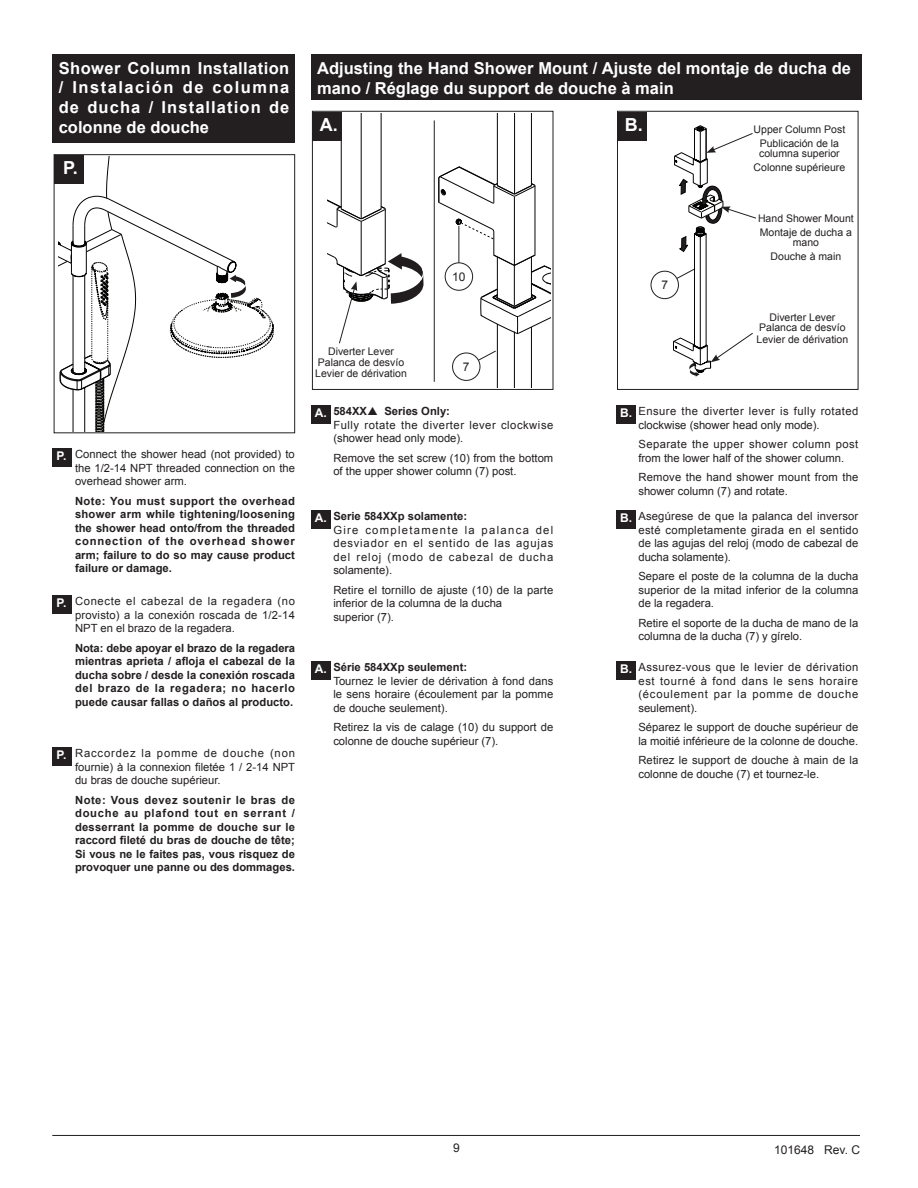
<style>
.page{position:relative;width:918px;height:1188px;background:#fff}
.page>*{position:absolute;margin:0;border:0;box-sizing:border-box;transform-origin:0 0}
.t1{font:700 18px "Arial";color:#fff}
.t2{font:700 16.5px/19.8px "Arial";color:#fff;text-align:justify}
.t3{font:700 12px "Arial";color:#fff}
.t4{font:12px "Arial";color:#231f20}
.t5{font:11.25px/13.5px "Arial";color:#231f20;text-align:justify}
.t6{font:700 11.25px/13.5px "Arial";color:#231f20;text-align:justify}
.t7{font:11.25px/13.5px "Arial";letter-spacing:.04em;color:#231f20}
.t8{font:11.25px/13.5px "Arial";letter-spacing:.045em;color:#231f20}
.t9{font:10.5px/10.8px "Arial";color:#231f20;text-align:center}
</style>
<div class="page">
<hr style="left:52px;top:1135px;width:808px;height:1px;background:#231f20">
<div style="left:52px;top:54px;width:243px;height:89px;background:#231f20"></div>
<div style="left:53px;top:448px;width:19px;height:19px;background:#231f20"></div>
<svg style="left:59px;top:157px;width:215px;height:277px"></svg>
<div style="left:54px;top:154px;width:241px;height:279px;border:1px solid #231f20"></div>
<div style="left:54px;top:155px;width:29px;height:29px;background:#231f20"></div>
<div style="left:53px;top:595px;width:19px;height:19px;background:#231f20"></div>
<div style="left:53px;top:747px;width:19px;height:19px;background:#231f20"></div>
<div style="left:311px;top:55px;width:550px;height:45px;background:#231f20"></div>
<div style="left:311px;top:405px;width:19px;height:19px;background:#231f20"></div>
<div style="left:312px;top:111px;width:241px;height:279px;border:1px solid #231f20"></div>
<div style="left:312px;top:112px;width:30px;height:29px;background:#231f20"></div>
<hr style="left:434px;top:120px;width:1px;height:262px;background:#231f20">
<svg style="left:438px;top:113px;width:113px;height:274px"></svg>
<div style="left:453px;top:353px;width:27px;height:27px;background:#fff;border-radius:50%"></div>
<div style="left:452px;top:353px;width:28px;height:28px;border:1px solid #231f20;border-radius:50%"></div>
<div style="left:616px;top:405px;width:19px;height:19px;background:#231f20"></div>
<div style="left:617px;top:111px;width:241px;height:279px;border:1px solid #231f20"></div>
<div style="left:617px;top:112px;width:30px;height:29px;background:#231f20"></div>
<div style="left:651px;top:271px;width:28px;height:28px;border:1px solid #231f20;border-radius:50%"></div>
<svg style="left:328px;top:114px;width:96px;height:230px"></svg>
<svg style="left:664px;top:126px;width:92px;height:251px"></svg>
<div style="left:311px;top:510px;width:19px;height:19px;background:#231f20"></div>
<div style="left:616px;top:510px;width:19px;height:19px;background:#231f20"></div>
<div style="left:311px;top:661px;width:19px;height:19px;background:#231f20"></div>
<div style="left:616px;top:661px;width:19px;height:19px;background:#231f20"></div>
<h2 class="t2" style="left:59px;top:59px;width:232px">Shower Column Installation / Instalación de columna de ducha / Installation de colonne de douche</h2>
<h1 class="t1" style="left:63px;top:156px;width:16px">P.</h1>
<p class="t3" style="left:57px;top:448px;width:11px">P.</p>
<p class="t3" style="left:57px;top:595px;width:11px">P.</p>
<p class="t5" style="left:75px;top:448px;width:221px">Connect the shower head (not provided) to the 1/2-14 NPT threaded connection on the overhead shower arm.</p>
<p class="t6" style="left:75px;top:495px;width:221px">Note: You must support the overhead shower arm while tightening/loosening the shower head onto/from the threaded connection of the overhead shower arm; failure to do so may cause product failure or damage.</p>
<p class="t5" style="left:75px;top:595px;width:221px">Conecte el cabezal de la regadera (no provisto) a la conexión roscada de 1/2-14<br>NPT en el brazo de la regadera.</p>
<p class="t6" style="left:75px;top:641px;width:222px">Nota: debe apoyar el brazo de la regadera mientras aprieta / afloja el cabezal de la ducha sobre / desde la conexión roscada del brazo de la regadera; no hacerlo puede causar fallas o daños al producto.</p>
<p class="t3" style="left:57px;top:747px;width:11px">P.</p>
<p class="t5" style="left:75px;top:747px;width:222px">Raccordez la pomme de douche (non fournie) à la connexion filetée 1 / 2-14 NPT du bras de douche supérieur.</p>
<p class="t6" style="left:75px;top:793px;width:222px">Note: Vous devez soutenir le bras de douche au plafond tout en serrant / desserrant la pomme de douche sur le raccord fileté du bras de douche de tête; Si vous ne le faites pas, vous risquez de provoquer une panne ou des dommages.</p>
<h2 class="t2" style="left:317px;top:59px;width:535px">Adjusting the Hand Shower Mount / Ajuste del montaje de ducha de mano / Réglage du support de douche à main</h2>
<h1 class="t1" style="left:320px;top:113px;width:19px">A.</h1>
<p class="t9" style="left:315px;top:346px;width:93px">Diverter Lever<br>Palanca de desvío<br>Levier de dérivation</p>
<p class="t4" style="left:452px;top:269px;width:15px">10</p>
<p class="t4" style="left:463px;top:359px;width:8px">7</p>
<p class="t6" style="left:333px;top:405px;width:35px">584XX</p>
<p class="t6" style="left:384px;top:405px;width:67px">Series Only:</p>
<p class="t8" style="left:333px;top:418px;width:222px">Fully rotate the diverter lever clockwise (shower head only mode).</p>
<p class="t5" style="left:333px;top:451px;width:221px">Remove the set screw (10) from the bottom of the upper shower column (7) post.</p>
<p class="t3" style="left:315px;top:405px;width:13px">A.</p>
<h1 class="t1" style="left:625px;top:113px;width:19px">B.</h1>
<p class="t4" style="left:661px;top:277px;width:8px">7</p>
<p class="t9" style="left:754px;top:123px;width:93px;line-height:13.5px">Upper Column Post<br>Publicación de la</p>
<p class="t9" style="left:754px;top:147px;width:93px;line-height:13.5px">columna superior<br>Colonne supérieure</p>
<p class="t9" style="left:758px;top:212px;width:97px;line-height:13.5px;text-align:left">Hand Shower Mount<br>Montaje de ducha a</p>
<p class="t9" style="left:771px;top:235px;width:72px;line-height:14.2px">mano<br>Douche à main</p>
<p class="t9" style="left:757px;top:312px;width:93px">Diverter Lever<br>Palanca de desvío<br>Levier de dérivation</p>
<p class="t7" style="left:638px;top:405px;width:222px">Ensure the diverter lever is fully rotated clockwise (shower head only mode).</p>
<p class="t7" style="left:638px;top:438px;width:221px">Separate the upper shower column post from the lower half of the shower column.</p>
<p class="t5" style="left:638px;top:471px;width:221px">Remove the hand shower mount from the shower column (7) and rotate.</p>
<p class="t3" style="left:620px;top:405px;width:13px">B.</p>
<p class="t3" style="left:315px;top:510px;width:13px">A.</p>
<p class="t5" style="left:638px;top:510px;width:222px">Asegúrese de que la palanca del inversor esté completamente girada en el sentido de las agujas del reloj (modo de cabezal de ducha solamente).</p>
<p class="t5" style="left:638px;top:570px;width:221px">Separe el poste de la columna de la ducha superior de la mitad inferior de la columna de la regadera.</p>
<p class="t5" style="left:638px;top:616px;width:221px">Retire el soporte de la ducha de mano de la columna de la ducha (7) y gírelo.</p>
<p class="t6" style="left:333px;top:510px;width:135px">Serie 584XXp solamente:</p>
<p class="t5" style="left:333px;top:523px;width:222px">Gire completamente la palanca del desviador en el sentido de las agujas del reloj (modo de cabezal de ducha solamente).</p>
<p class="t5" style="left:333px;top:583px;width:221px;text-align:left">Retire el tornillo de ajuste (10) de la parte inferior de la columna de la ducha<br>superior (7).</p>
<p class="t3" style="left:620px;top:510px;width:13px">B.</p>
<p class="t6" style="left:333px;top:661px;width:135px">Série 584XXp seulement:</p>
<p class="t5" style="left:333px;top:674px;width:221px">Tournez le levier de dérivation à fond dans le sens horaire (écoulement par la pomme de douche seulement).</p>
<p class="t5" style="left:333px;top:721px;width:222px">Retirez la vis de calage (10) du support de colonne de douche supérieur (7).</p>
<p class="t3" style="left:315px;top:661px;width:13px">A.</p>
<p class="t5" style="left:638px;top:661px;width:221px">Assurez-vous que le levier de dérivation est tourné à fond dans le sens horaire (écoulement par la pomme de douche seulement).</p>
<p class="t5" style="left:638px;top:721px;width:221px">Séparez le support de douche supérieur de la moitié inférieure de la colonne de douche.</p>
<p class="t5" style="left:638px;top:754px;width:222px">Retirez le support de douche à main de la colonne de douche (7) et tournez-le.</p>
<p class="t3" style="left:620px;top:661px;width:13px">B.</p>
<p class="t4" style="left:453px;top:1140px;width:8px">9</p>
<p class="t4" style="left:774px;top:1142px;width:87px">101648 Rev. C</p>
</div>
